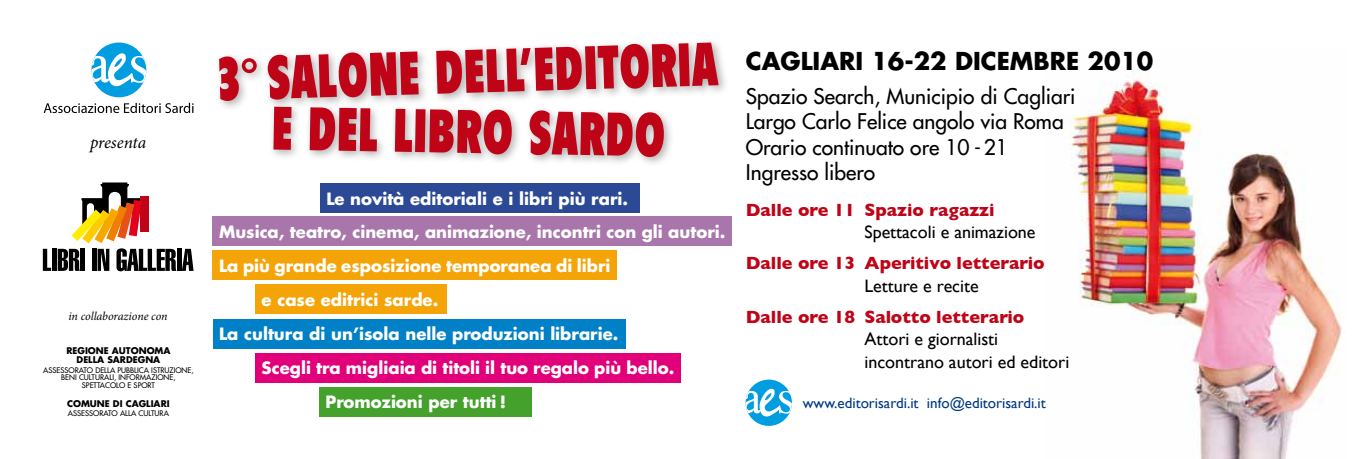
<style>
.page{position:relative;width:1353px;height:459px;background:#fff}
.page>*{position:absolute;margin:0;border:0;box-sizing:border-box;transform-origin:0 0}
.t1{font:700 24px "Futura Std";color:#000}
.t2{font:500 21px/25.5px "Futura Std";color:#000}
.t3{font:700 18px "Gill Sans";color:#c00418}
.t4{font:18px/22.5px "Gill Sans";color:#000}
.t5{font:italic 17.25px "Minion Pro";letter-spacing:-.01em;color:#000}
.t6{font:700 16.5px "Futura Std";color:#fff}
.t7{font:15px "Gill Sans";color:#003882}
.t8{font:italic 12px "Minion Pro";letter-spacing:-.005em;color:#000}
.t9{font:700 9px/9px "Futura Std";color:#000;text-align:center}
.t10{font:500 7.5px/7.5px "Futura Std";color:#000;text-align:center}
</style>
<div class="page">
<hr style="left:177px;top:249px;width:4px;height:22px;background:#000">
<svg style="left:182px;top:249px;width:11px;height:22px"></svg>
<svg style="left:43px;top:249px;width:8px;height:22px"></svg>
<hr style="left:52px;top:249px;width:4px;height:22px;background:#000">
<svg style="left:58px;top:182px;width:118px;height:89px"></svg>
<img style="left:1063px;top:75px;width:279px;height:384px">
<svg style="left:44px;top:103px;width:149px;height:10px"></svg>
<div style="left:91px;top:43px;width:55px;height:54px;background:#009ee0;border-radius:50%"></div>
<svg style="left:91px;top:52px;width:55px;height:35px"></svg>
<div style="left:214px;top:38px;width:515px;height:74px;background:#000;opacity:.3"></div>
<svg style="left:219px;top:43px;width:499px;height:58px"></svg>
<div style="left:268px;top:101px;width:407px;height:67px;background:#000;opacity:.3"></div>
<svg style="left:273px;top:107px;width:391px;height:50px"></svg>
<div style="left:745px;top:379px;width:46px;height:47px;background:#009ee0;border-radius:50%"></div>
<svg style="left:745px;top:387px;width:46px;height:30px"></svg>
<div style="left:320px;top:183px;width:319px;height:30px;background:#2c4996"></div>
<div style="left:213px;top:216px;width:518px;height:30px;background:#a976ac"></div>
<div style="left:213px;top:250px;width:404px;height:30px;background:#f5a407"></div>
<div style="left:255px;top:284px;width:191px;height:30px;background:#f5a407"></div>
<div style="left:213px;top:318px;width:412px;height:30px;background:#0081c7"></div>
<div style="left:255px;top:352px;width:425px;height:30px;background:#e2007a"></div>
<div style="left:319px;top:387px;width:212px;height:29px;background:#44a12b"></div>
<p class="t5" style="left:90px;top:130px;width:58px">presenta</p>
<p class="t8" style="left:68px;top:308px;width:101px">in collaborazione con</p>
<p class="t9" style="left:66px;top:346px;width:106px">REGIONE AUTONOMA<br>DELLA SARDEGNA</p>
<p class="t10" style="left:43px;top:366px;width:152px">ASSESSORATO DELLA PUBBLICA ISTRUZIONE,<br>BENI CULTURALI, INFORMAZIONE,<br>SPETTACOLO E SPORT</p>
<p class="t9" style="left:67px;top:398px;width:104px">COMUNE DI CAGLIARI</p>
<p class="t10" style="left:68px;top:410px;width:102px">ASSESSORATO ALLA CULTURA</p>
<p class="t6" style="left:326px;top:187px;width:303px">Le novità editoriali e i libri più rari.</p>
<p class="t6" style="left:219px;top:221px;width:508px">Musica, teatro, cinema, animazione, incontri con gli autori.</p>
<p class="t6" style="left:219px;top:255px;width:393px">La più grande esposizione temporanea di libri</p>
<p class="t6" style="left:261px;top:289px;width:178px">e case editrici sarde.</p>
<p class="t6" style="left:219px;top:323px;width:401px">La cultura di un’isola nelle produzioni librarie.</p>
<p class="t6" style="left:261px;top:357px;width:414px">Scegli tra migliaia di titoli il tuo regalo più bello.</p>
<p class="t6" style="left:325px;top:391px;width:182px">Promozioni per tutti !</p>
<h1 class="t1" style="left:745px;top:45px;width:409px">CAGLIARI 16-22 DICEMBRE 2010</h1>
<p class="t2" style="left:745px;top:83px;width:331px">Spazio Search, Municipio di Cagliari<br>Largo Carlo Felice angolo via Roma<br>Orario continuato ore 10 - 21<br>Ingresso libero</p>
<p class="t3" style="left:745px;top:199px;width:250px">Dalle ore 11 Spazio ragazzi</p>
<p class="t4" style="left:864px;top:221px;width:173px">Spettacoli e animazione</p>
<p class="t3" style="left:745px;top:252px;width:300px">Dalle ore 13 Aperitivo letterario</p>
<p class="t4" style="left:864px;top:274px;width:116px">Letture e recite</p>
<p class="t3" style="left:745px;top:306px;width:280px">Dalle ore 18 Salotto letterario</p>
<p class="t4" style="left:864px;top:328px;width:206px">Attori e giornalisti incontrano autori ed editori</p>
<p class="t7" style="left:802px;top:394px;width:244px">www.editorisardi.it info@editorisardi.it</p>
</div>
